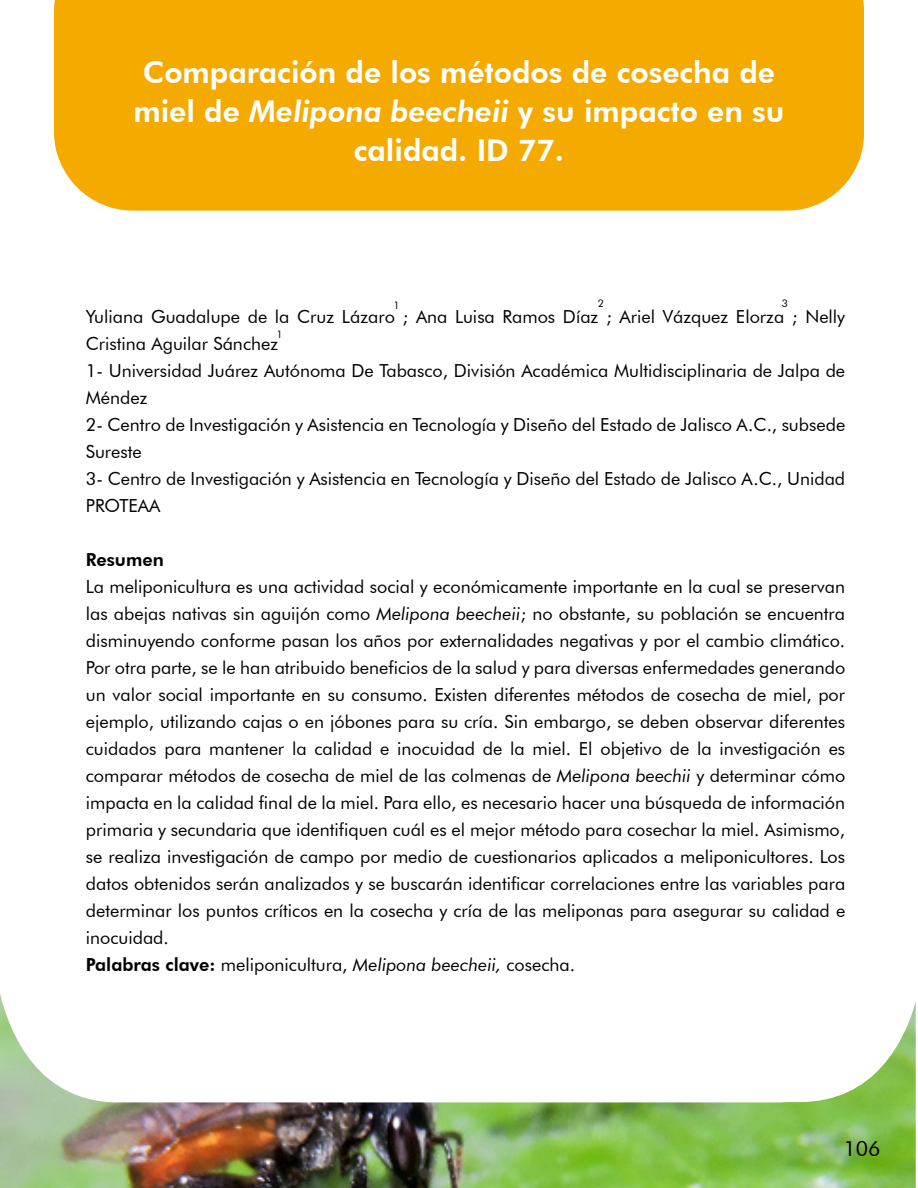
<style>
.page{position:relative;width:918px;height:1188px;background:#fff}
.page>*{position:absolute;margin:0;border:0;box-sizing:border-box;transform-origin:0 0}
.t1{font:800 30px/39px "Futura BT";color:#fff;text-align:center}
.t2{font:21px "Futura BT";color:#000}
.t3{font:18px/27px "Futura BT";color:#000}
.t4{font:800 18px "Futura BT";color:#000}
.t5{font:10.5px "Futura BT";color:#000}
.s1{font-style:italic}
.s2{font-weight:800}
</style>
<div class="page">
<div style="left:54px;top:0;width:810px;height:211px;background:#f5aa00"></div>
<img style="left:0;top:994px;width:916px;height:194px">
<h1 class="t1" style="left:134px;top:53px;width:652px">Comparación de los métodos de cosecha de miel de <span class="s1">Melipona beecheii</span> y su impacto en su calidad. ID 77.</h1>
<p class="t5" style="left:598px;top:297px;width:8px">2</p>
<p class="t5" style="left:782px;top:297px;width:8px">3</p>
<p class="t5" style="left:394px;top:299px;width:8px">1</p>
<p class="t3" style="left:86px;top:303px;width:761px">Yuliana Guadalupe de la Cruz Lázaro ; Ana Luisa Ramos Díaz ; Ariel Vázquez Elorza ; Nelly Cristina Aguilar Sánchez<br>1- Universidad Juárez Autónoma De Tabasco, División Académica Multidisciplinaria de Jalpa de Méndez<br>2- Centro de Investigación y Asistencia en Tecnología y Diseño del Estado de Jalisco A.C., subsede Sureste<br>3- Centro de Investigación y Asistencia en Tecnología y Diseño del Estado de Jalisco A.C., Unidad PROTEAA</p>
<p class="t5" style="left:276px;top:328px;width:8px">1</p>
<p class="t4" style="left:86px;top:549px;width:80px">Resumen</p>
<p class="t3" style="left:86px;top:573px;width:761px">La meliponicultura es una actividad social y económicamente importante en la cual se preservan las abejas nativas sin aguijón como <span class="s1">Melipona beecheii</span>; no obstante, su población se encuentra disminuyendo conforme pasan los años por externalidades negativas y por el cambio climático.<br>Por otra parte, se le han atribuido beneficios de la salud y para diversas enfermedades generando un valor social importante en su consumo. Existen diferentes métodos de cosecha de miel, por ejemplo, utilizando cajas o en jóbones para su cría. Sin embargo, se deben observar diferentes cuidados para mantener la calidad e inocuidad de la miel. El objetivo de la investigación es comparar métodos de cosecha de miel de las colmenas de <span class="s1">Melipona beechii</span> y determinar cómo impacta en la calidad final de la miel. Para ello, es necesario hacer una búsqueda de información primaria y secundaria que identifiquen cuál es el mejor método para cosechar la miel. Asimismo, se realiza investigación de campo por medio de cuestionarios aplicados a meliponicultores. Los datos obtenidos serán analizados y se buscarán identificar correlaciones entre las variables para determinar los puntos críticos en la cosecha y cría de las meliponas para asegurar su calidad e inocuidad.<br><span class="s2">Palabras clave:</span> meliponicultura, <span class="s1">Melipona beecheii,</span> cosecha.</p>
<p class="t2" style="left:843px;top:1136px;width:39px">106</p>
</div>
